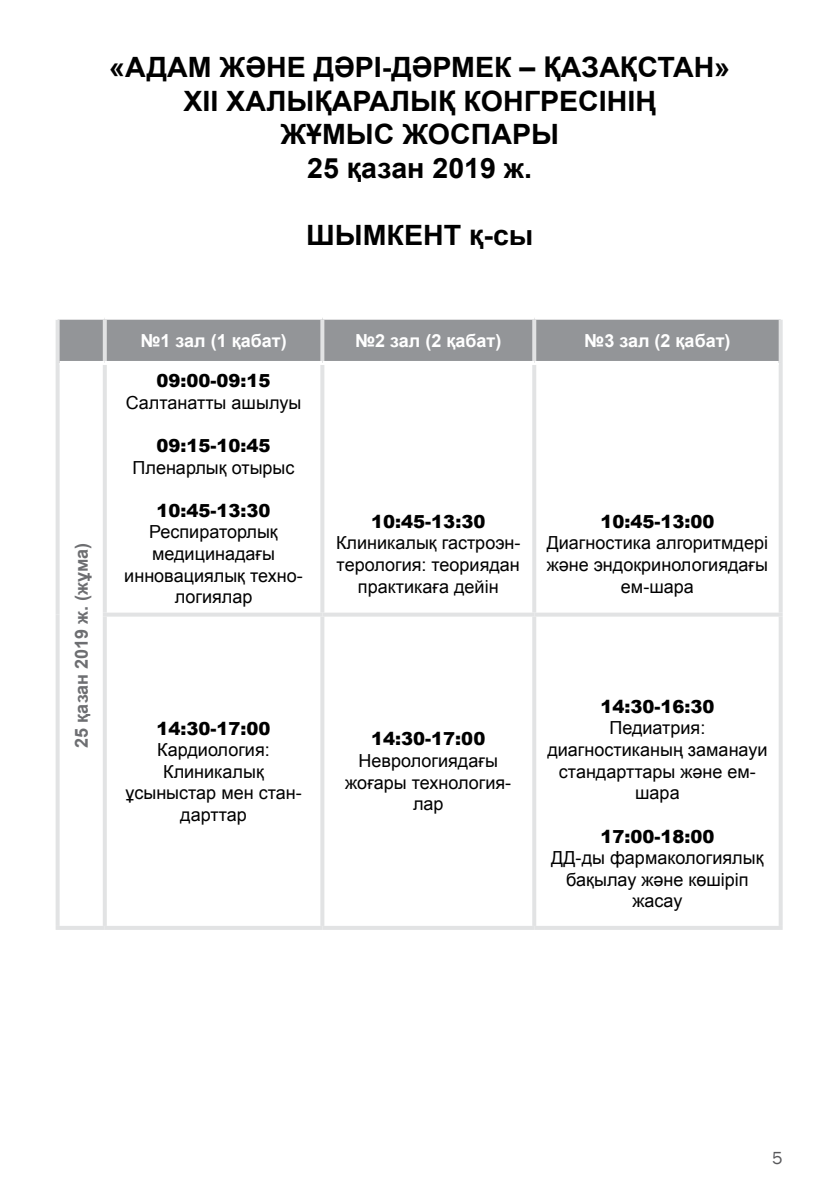
<style>
.page{position:relative;width:840px;height:1191px;background:#fff}
.page>*{position:absolute;margin:0;border:0;box-sizing:border-box;transform-origin:0 0}
.t1{font:700 28px/33.6px "Arial";color:#000;text-align:center}
.t2{font:18px/21.6px "Arial";color:#000;text-align:center}
.t3{font:900 18px "Arial";color:#000}
.t4{font:700 18px "Arial";color:#fff}
.t5{font:700 18px "Arial";color:#6d6e71}
.t6{font:18px "Franklin Gothic";color:#58585b}
</style>
<div class="page">
<hr style="left:0;top:0;width:1px;height:1191px;background:#ddf2fd">
<div style="left:60px;top:320px;width:718px;height:41px;background:#939598"></div>
<hr style="left:56px;top:363px;width:4px;height:251px;background:#e2e3e4">
<hr style="left:56px;top:614px;width:4px;height:312px;background:#e2e3e4">
<hr style="left:56px;top:926px;width:49px;height:4px;background:#e2e3e4">
<hr style="left:103px;top:365px;width:4px;height:247px;background:#e2e3e4">
<hr style="left:320px;top:365px;width:4px;height:247px;background:#e2e3e4">
<hr style="left:532px;top:365px;width:4px;height:247px;background:#e2e3e4">
<svg style="left:779px;top:363px;width:3px;height:249px"></svg>
<svg style="left:103px;top:612px;width:219px;height:4px"></svg>
<hr style="left:103px;top:616px;width:4px;height:310px;background:#e2e3e4">
<hr style="left:105px;top:926px;width:217px;height:4px;background:#e2e3e4">
<svg style="left:322px;top:612px;width:212px;height:4px"></svg>
<hr style="left:320px;top:616px;width:4px;height:310px;background:#e2e3e4">
<hr style="left:322px;top:926px;width:212px;height:4px;background:#e2e3e4">
<svg style="left:534px;top:612px;width:248px;height:4px"></svg>
<hr style="left:532px;top:616px;width:4px;height:310px;background:#e2e3e4">
<svg style="left:778px;top:616px;width:4px;height:310px"></svg>
<hr style="left:534px;top:926px;width:248px;height:4px;background:#e2e3e4">
<svg style="left:56px;top:320px;width:4px;height:43px"></svg>
<svg style="left:57px;top:318px;width:48px;height:2px"></svg>
<svg style="left:105px;top:319px;width:217px;height:1px"></svg>
<svg style="left:322px;top:318px;width:212px;height:2px"></svg>
<svg style="left:534px;top:318px;width:247px;height:2px"></svg>
<svg style="left:103px;top:320px;width:4px;height:41px"></svg>
<svg style="left:320px;top:320px;width:4px;height:41px"></svg>
<svg style="left:532px;top:320px;width:4px;height:41px"></svg>
<svg style="left:778px;top:320px;width:4px;height:43px"></svg>
<h1 class="t1" style="left:109px;top:51px;width:622px">«АДАМ ЖӘНЕ ДӘРІ-ДӘРМЕК – ҚАЗАҚСТАН»<br>XII ХАЛЫҚАРАЛЫҚ КОНГРЕСІНІҢ<br>ЖҰМЫС ЖОСПАРЫ<br>25 қазан 2019 ж.</h1>
<h1 class="t1" style="left:306px;top:219px;width:228px">ШЫМКЕНТ қ-сы</h1>
<p class="t5" style="left:69px;top:747px;width:206px;rotate:-90deg">25 қазан 2019 ж. (жұма)</p>
<p class="t4" style="left:140px;top:328px;width:148px">№1 зал (1 қабат)</p>
<p class="t4" style="left:355px;top:328px;width:148px">№2 зал (2 қабат)</p>
<p class="t4" style="left:584px;top:328px;width:148px">№3 зал (2 қабат)</p>
<p class="t3" style="left:156px;top:368px;width:116px">09:00-09:15</p>
<p class="t2" style="left:126px;top:392px;width:177px">Салтанатты ашылуы</p>
<p class="t3" style="left:156px;top:432px;width:116px">09:15-10:45</p>
<p class="t2" style="left:132px;top:457px;width:163px">Пленарлық отырыс</p>
<p class="t3" style="left:156px;top:497px;width:116px">10:45-13:30</p>
<p class="t2" style="left:124px;top:521px;width:180px">Респираторлық медицинадағы инновациялық техно&shy;логиялар</p>
<p class="t3" style="left:371px;top:508px;width:116px">10:45-13:30</p>
<p class="t2" style="left:336px;top:532px;width:186px">Клиникалық гастроэн&shy;терология: теориядан практикаға дейін</p>
<p class="t3" style="left:600px;top:508px;width:116px">10:45-13:00</p>
<p class="t2" style="left:546px;top:532px;width:223px">Диагностика алгоритмдері және эндокринологиядағы ем-шара</p>
<p class="t3" style="left:156px;top:715px;width:116px">14:30-17:00</p>
<p class="t2" style="left:125px;top:739px;width:178px">Кардиология:<br>Клиникалық ұсыныстар мен стан&shy;дарттар</p>
<p class="t3" style="left:371px;top:726px;width:116px">14:30-17:00</p>
<p class="t2" style="left:345px;top:750px;width:167px">Неврологиядағы жоғары технология&shy;лар</p>
<p class="t3" style="left:600px;top:693px;width:116px">14:30-16:30</p>
<p class="t2" style="left:547px;top:717px;width:221px">Педиатрия: диагностиканың заманауи стандарттары және ем&shy;шара</p>
<p class="t3" style="left:600px;top:823px;width:116px">17:00-18:00</p>
<p class="t2" style="left:551px;top:847px;width:214px">ДД-ды фармакологиялық бақылау және көшіріп жасау</p>
<p class="t6" style="left:771px;top:1146px;width:12px">5</p>
</div>
